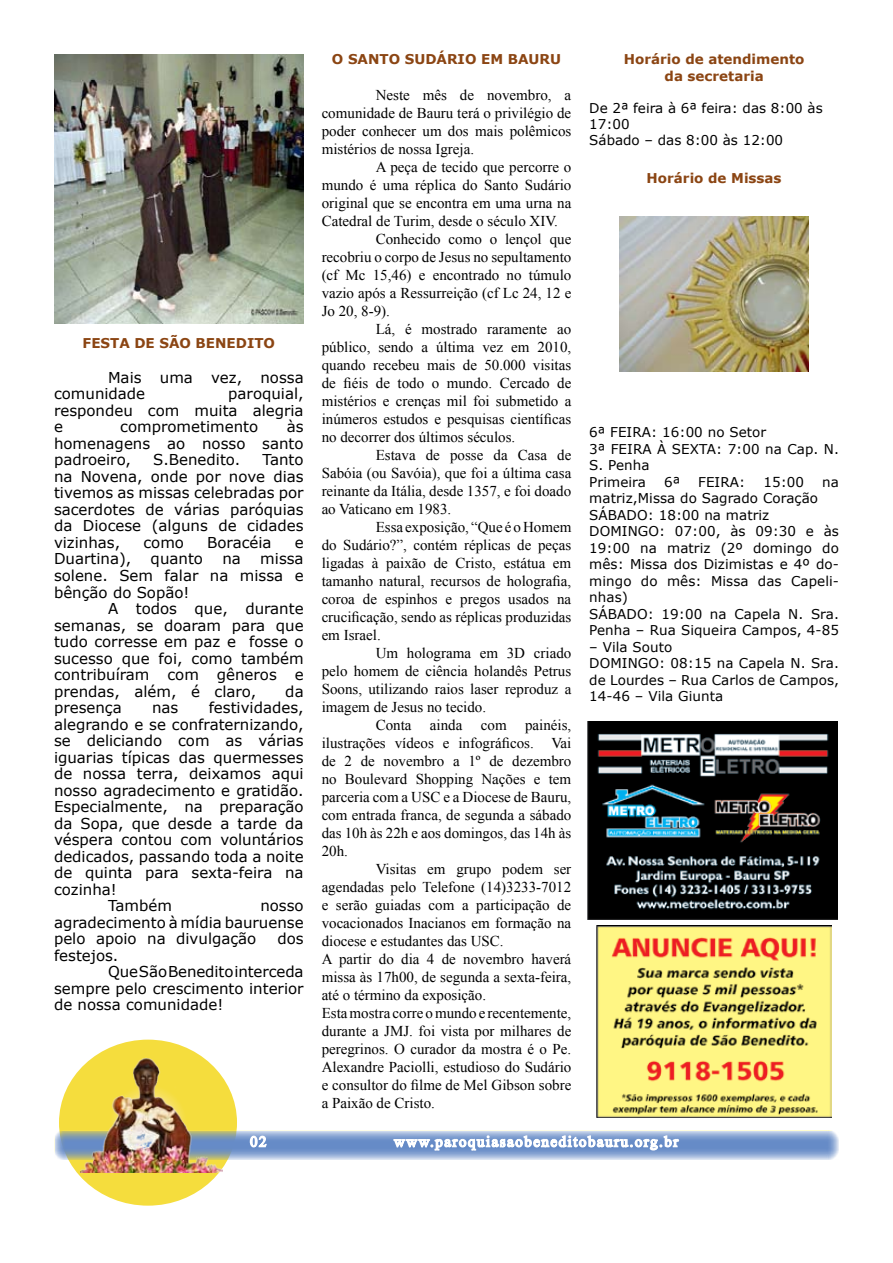
<style>
.page{position:relative;width:893px;height:1263px;background:#fff}
.page>*{position:absolute;margin:0;border:0;box-sizing:border-box;transform-origin:0 0}
.t1{font:15px/18px "Times New Roman";color:#000;text-align:justify}
.t2{font:15px/16.5px "Verdana";color:#000;text-align:justify}
.t3{font:13.5px/16.5px "Verdana";letter-spacing:.005em;color:#000}
.t4{font:700 13.5px/16.2px "Verdana";color:#8b4513;text-align:center}
</style>
<div class="page">
<svg style="left:59px;top:1040px;width:178px;height:166px"></svg>
<svg style="left:54px;top:1130px;width:785px;height:30px;background:#99b1d5"></svg>
<img style="left:80px;top:1057px;width:142px;height:116px">
<svg style="left:249px;top:1134px;width:19px;height:14px"></svg>
<svg style="left:392px;top:1134px;width:288px;height:21px"></svg>
<img style="left:619px;top:217px;width:189px;height:154px">
<img style="left:588px;top:722px;width:249px;height:198px">
<img style="left:597px;top:925px;width:235px;height:193px">
<img style="left:54px;top:54px;width:250px;height:269px">
<p class="t4" style="left:83px;top:335px;width:194px">FESTA DE SÃO BENEDITO</p>
<p class="t2" style="left:54px;top:369px;width:251px;text-indent:54px">Mais uma vez, nossa comunidade</p>
<p class="t2" style="left:54px;top:385px;width:251px;text-indent:174px">paroquial, respondeu com muita alegria e</p>
<p class="t2" style="left:54px;top:418px;width:251px;text-indent:233px">às homenagens ao nosso santo padroeiro,</p>
<p class="t2" style="left:120px;top:418px;width:139px">comprometimento</p>
<p class="t2" style="left:153px;top:451px;width:89px">S.Benedito.</p>
<p class="t2" style="left:54px;top:451px;width:251px;text-indent:209px">Tanto na Novena, onde por nove dias tivemos as missas celebradas por sacerdotes de várias paróquias da Diocese (alguns de cidades vizinhas,</p>
<p class="t2" style="left:143px;top:534px;width:42px">como</p>
<p class="t2" style="left:207px;top:534px;width:66px">Boracéia</p>
<p class="t2" style="left:295px;top:534px;width:10px">e</p>
<p class="t2" style="left:54px;top:550px;width:79px">Duartina),</p>
<p class="t2" style="left:151px;top:550px;width:54px">quanto</p>
<p class="t2" style="left:222px;top:550px;width:20px">na</p>
<p class="t2" style="left:54px;top:550px;width:251px;text-indent:206px">missa solene. Sem falar na missa e bênção do Sopão!</p>
<p class="t2" style="left:54px;top:600px;width:251px;text-indent:54px">A todos que, durante semanas, se doaram para que tudo corresse em paz e fosse o sucesso que foi, como também contribuíram com gêneros e prendas, além, é claro,</p>
<p class="t2" style="left:285px;top:682px;width:20px">da</p>
<p class="t2" style="left:54px;top:699px;width:69px">presença</p>
<p class="t2" style="left:152px;top:699px;width:28px">nas</p>
<p class="t2" style="left:209px;top:699px;width:96px">festividades,</p>
<p class="t2" style="left:54px;top:715px;width:251px">alegrando e se confraternizando,</p>
<p class="t2" style="left:54px;top:732px;width:251px">se deliciando com as várias</p>
<p class="t2" style="left:54px;top:748px;width:251px">iguarias típicas das quermesses</p>
<p class="t2" style="left:54px;top:765px;width:251px">de nossa terra, deixamos aqui</p>
<p class="t2" style="left:54px;top:781px;width:251px">nosso agradecimento e gratidão.</p>
<p class="t2" style="left:54px;top:798px;width:251px">Especialmente, na preparação</p>
<p class="t2" style="left:54px;top:814px;width:251px">da Sopa, que desde a tarde da</p>
<p class="t2" style="left:54px;top:831px;width:251px">véspera contou com voluntários</p>
<p class="t2" style="left:54px;top:847px;width:251px">dedicados, passando toda a noite</p>
<p class="t2" style="left:54px;top:864px;width:251px">de quinta para sexta-feira na</p>
<p class="t2" style="left:54px;top:880px;width:64px">cozinha!</p>
<p class="t2" style="left:108px;top:897px;width:65px">Também</p>
<p class="t2" style="left:54px;top:897px;width:251px;text-indent:206px">nosso agradecimento à mídia bauruense pelo apoio na divulgação</p>
<p class="t2" style="left:277px;top:930px;width:28px">dos</p>
<p class="t2" style="left:54px;top:946px;width:66px">festejos.</p>
<p class="t2" style="left:108px;top:963px;width:197px">Que São Benedito interceda</p>
<p class="t2" style="left:54px;top:979px;width:251px">sempre pelo crescimento interior</p>
<p class="t2" style="left:54px;top:996px;width:171px">de nossa comunidade!</p>
<p class="t4" style="left:332px;top:51px;width:38px">O Santo</p>
<p class="t4" style="left:405px;top:51px;width:53px">Sudário</p>
<p class="t4" style="left:481px;top:51px;width:11px">em</p>
<p class="t4" style="left:508px;top:51px;width:55px">Bauru</p>
<p class="t1" style="left:322px;top:86px;width:251px;text-indent:54px">Neste mês de novembro, a comunidade de Bauru terá o privilégio de poder conhecer um dos mais polêmicos mistérios de nossa Igreja.</p>
<p class="t1" style="left:376px;top:158px;width:197px">A peça de tecido que percorre o</p>
<p class="t1" style="left:322px;top:176px;width:251px">mundo é uma réplica do Santo Sudário</p>
<p class="t1" style="left:322px;top:194px;width:251px">original que se encontra em uma urna na</p>
<p class="t1" style="left:322px;top:212px;width:238px">Catedral de Turim, desde o século XIV.</p>
<p class="t1" style="left:376px;top:230px;width:197px">Conhecido como o lençol que</p>
<p class="t1" style="left:322px;top:248px;width:251px">recobriu o corpo de Jesus no sepultamento</p>
<p class="t1" style="left:322px;top:266px;width:251px">(cf Mc 15,46) e encontrado no túmulo</p>
<p class="t1" style="left:322px;top:284px;width:251px">vazio após a Ressurreição (cf Lc 24, 12 e</p>
<p class="t1" style="left:322px;top:302px;width:70px">Jo 20, 8-9).</p>
<p class="t1" style="left:376px;top:320px;width:197px">Lá, é mostrado raramente ao</p>
<p class="t1" style="left:322px;top:338px;width:251px">público, sendo a última vez em 2010,</p>
<p class="t1" style="left:322px;top:356px;width:251px">quando recebeu mais de 50.000 visitas</p>
<p class="t1" style="left:322px;top:374px;width:251px">de fiéis de todo o mundo. Cercado de</p>
<p class="t1" style="left:322px;top:392px;width:251px">mistérios e crenças mil foi submetido a</p>
<p class="t1" style="left:322px;top:410px;width:251px">inúmeros estudos e pesquisas científicas</p>
<p class="t1" style="left:322px;top:428px;width:195px">no decorrer dos últimos séculos.</p>
<p class="t1" style="left:376px;top:446px;width:197px">Estava de posse da Casa de</p>
<p class="t1" style="left:322px;top:464px;width:251px">Sabóia (ou Savóia), que foi a última casa</p>
<p class="t1" style="left:322px;top:482px;width:251px">reinante da Itália, desde 1357, e foi doado</p>
<p class="t1" style="left:322px;top:500px;width:131px">ao Vaticano em 1983.</p>
<p class="t1" style="left:376px;top:518px;width:197px">Essa exposição, “Que é o Homem</p>
<p class="t1" style="left:322px;top:536px;width:251px">do Sudário?”, contém réplicas de peças</p>
<p class="t1" style="left:322px;top:554px;width:251px">ligadas à paixão de Cristo, estátua em</p>
<p class="t1" style="left:322px;top:572px;width:251px">tamanho natural, recursos de holografia,</p>
<p class="t1" style="left:322px;top:590px;width:251px">coroa de espinhos e pregos usados na</p>
<p class="t1" style="left:322px;top:608px;width:251px">crucificação, sendo as réplicas produzidas</p>
<p class="t1" style="left:322px;top:626px;width:61px">em Israel.</p>
<p class="t1" style="left:376px;top:644px;width:197px">Um holograma em 3D criado</p>
<p class="t1" style="left:322px;top:662px;width:251px">pelo homem de ciência holandês Petrus</p>
<p class="t1" style="left:322px;top:680px;width:251px">Soons, utilizando raios laser reproduz a</p>
<p class="t1" style="left:322px;top:698px;width:166px">imagem de Jesus no tecido.</p>
<p class="t1" style="left:376px;top:716px;width:197px">Conta ainda com painéis,</p>
<p class="t1" style="left:322px;top:734px;width:251px">ilustrações vídeos e infográficos. Vai</p>
<p class="t1" style="left:322px;top:752px;width:251px">de 2 de novembro a 1º de dezembro</p>
<p class="t1" style="left:322px;top:770px;width:251px">no Boulevard Shopping Nações e tem</p>
<p class="t1" style="left:322px;top:788px;width:251px">parceria com a USC e a Diocese de Bauru,</p>
<p class="t1" style="left:322px;top:806px;width:251px">com entrada franca, de segunda a sábado</p>
<p class="t1" style="left:322px;top:824px;width:251px">das 10h às 22h e aos domingos, das 14h às</p>
<p class="t1" style="left:322px;top:842px;width:28px">20h.</p>
<p class="t1" style="left:376px;top:860px;width:197px">Visitas em grupo podem ser</p>
<p class="t1" style="left:322px;top:878px;width:251px">agendadas pelo telefone (14)3233-7012</p>
<p class="t1" style="left:322px;top:896px;width:251px">e serão guiadas com a participação de</p>
<p class="t1" style="left:322px;top:914px;width:251px">vocacionados Inacianos em formação na</p>
<p class="t1" style="left:322px;top:932px;width:184px">diocese e estudantes das USC.</p>
<p class="t1" style="left:322px;top:950px;width:251px">A partir do dia 4 de novembro haverá</p>
<p class="t1" style="left:322px;top:968px;width:251px">missa às 17h00, de segunda a sexta-feira,</p>
<p class="t1" style="left:322px;top:986px;width:166px">até o término da exposição.</p>
<p class="t1" style="left:322px;top:1004px;width:251px">Esta mostra corre o mundo e recentemente,</p>
<p class="t1" style="left:322px;top:1022px;width:251px">durante a JMJ. foi vista por milhares de</p>
<p class="t1" style="left:322px;top:1040px;width:251px">peregrinos. O curador da mostra é o Pe.</p>
<p class="t1" style="left:322px;top:1058px;width:251px">Alexandre Paciolli, estudioso do Sudário</p>
<p class="t1" style="left:322px;top:1076px;width:251px">e consultor do filme de Mel Gibson sobre</p>
<p class="t1" style="left:322px;top:1094px;width:115px">a Paixão de Cristo.</p>
<p class="t4" style="left:624px;top:51px;width:182px">Horário de atendimento da secretaria</p>
<p class="t3" style="left:589px;top:99px;width:235px">De 2ª feira à 6ª feira: das 8:00 às<br>17:00<br>Sábado – das 8:00 às 12:00</p>
<p class="t4" style="left:647px;top:170px;width:136px">Horário de Missas</p>
<p class="t3" style="left:589px;top:424px;width:251px">6ª FEIRA: 16:00 no Setor<br>3ª FEIRA À SEXTA: 7:00 na Cap. N.<br>S. Penha<br>Primeira</p>
<p class="t3" style="left:664px;top:473px;width:18px">6ª</p>
<p class="t3" style="left:698px;top:473px;width:49px">FEIRA:</p>
<p class="t3" style="left:763px;top:473px;width:42px">15:00</p>
<p class="t3" style="left:822px;top:473px;width:18px">na</p>
<p class="t3" style="left:589px;top:490px;width:251px">matriz,Missa do Sagrado Coração<br>SÁBADO: 18:00 na matriz<br>DOMINGO: 07:00, às 09:30 e às<br>19:00 na matriz (2º domingo do mês: Missa dos Dizimistas e 4º do&shy;mingo do mês: Missa das Capeli&shy;nhas)<br>SÁBADO: 19:00 na Capela N. Sra.<br>Penha – Rua Siqueira Campos, 4-85</p>
<p class="t3" style="left:589px;top:638px;width:251px">– Vila Souto<br>DOMINGO: 08:15 na Capela N. Sra. de Lourdes – Rua Carlos de Campos,<br>14-46 – Vila Giunta</p>
</div>
